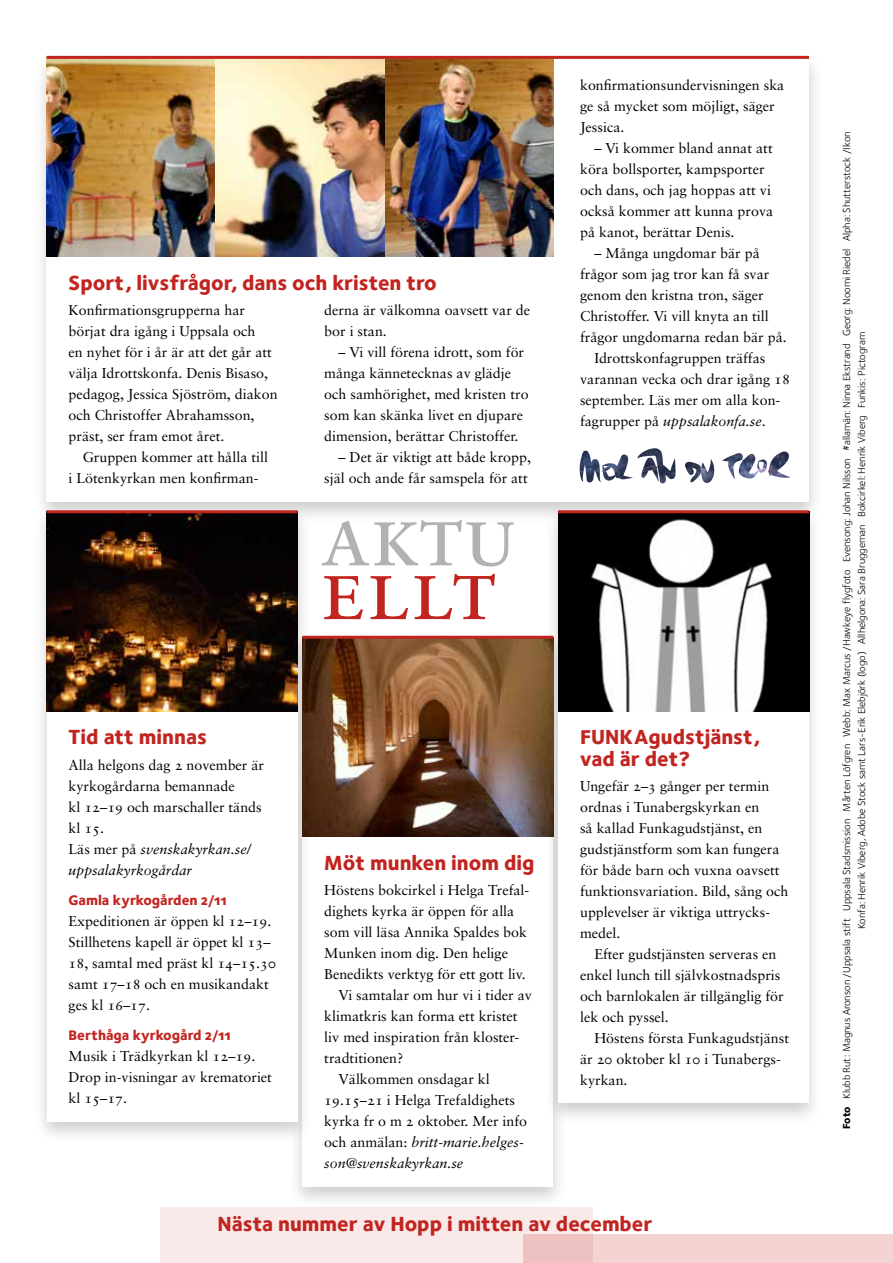
<style>
.page{position:relative;width:893px;height:1263px;background:#fff}
.page>*{position:absolute;margin:0;border:0;box-sizing:border-box;transform-origin:0 0}
.t1{font:88.05px "Sabon Roman SC";color:#b3b2b2}
.t2{font:88.05px "Sabon Roman SC";color:#c22420}
.t3{font:21px/21px "Foundry Sterling Extra Bold OSF";color:#c22420}
.t4{font:14.25px/21px "Sabon Roman Os F";color:#000}
.t5{font:14.25px/21px "Sabon Italic Os F";color:#000}
.t6{font:14.25px "Foundry Sterling Extra Bold OSF";color:#c22420}
.t7{font:10.5px/15px "Foundry Sterling Book OSF";color:#000;text-align:center}
.s1{font-family:"Sabon Roman Os F"}
.s2{font-family:"Foundry Sterling Extra Bld Expert"}
.s3{font-family:"Foundry Sterling Extra Bold OSF"}
</style>
<div class="page">
<div style="left:160px;top:1207px;width:432px;height:56px;background:#f9e9e9"></div>
<div style="left:523px;top:1234px;width:370px;height:29px;background:linear-gradient(to right,#f0c8c7,#f4d9d8)"></div>
<div style="left:288px;top:631px;width:279px;height:578px;background:#000;opacity:.2"></div>
<div style="left:302px;top:637px;width:251px;height:549px;background:#fff"></div>
<img style="left:311px;top:639px;width:233px;height:198px">
<hr style="left:302px;top:636px;width:251px;height:3px;background:#c22420">
<div style="left:32px;top:52px;width:791px;height:473px;background:#000;opacity:.2"></div>
<div style="left:47px;top:57px;width:762px;height:445px;background:#fff"></div>
<img style="left:47px;top:59px;width:506px;height:198px">
<hr style="left:47px;top:56px;width:762px;height:3px;background:#c22420">
<svg style="left:579px;top:450px;width:54px;height:33px"></svg>
<img style="left:637px;top:448px;width:39px;height:35px">
<svg style="left:685px;top:461px;width:16px;height:22px"></svg>
<img style="left:701px;top:459px;width:13px;height:24px">
<svg style="left:722px;top:453px;width:46px;height:26px"></svg>
<img style="left:768px;top:451px;width:23px;height:27px">
<div style="left:32px;top:506px;width:279px;height:638px;background:#000;opacity:.2"></div>
<div style="left:47px;top:512px;width:250px;height:609px;background:#fff"></div>
<img style="left:47px;top:513px;width:250px;height:198px">
<hr style="left:47px;top:510px;width:250px;height:3px;background:#c22420">
<div style="left:544px;top:506px;width:279px;height:619px;background:#000;opacity:.2"></div>
<div style="left:558px;top:512px;width:251px;height:591px;background:#fff"></div>
<img style="left:558px;top:513px;width:251px;height:198px">
<hr style="left:558px;top:510px;width:251px;height:3px;background:#c22420">
<h2 class="t3" style="left:69px;top:272px;width:370px">Sport, livsfrågor, dans och kristen tro</h2>
<p class="t4" style="left:69px;top:300px;width:211px">Konfirmationsgrupperna har börjat dra igång i Uppsala och<br>en nyhet för i år är att det går att välja Idrottskonfa. Denis Bisaso, pedagog, Jessica Sjöström, diakon och Christoffer Abrahamsson, präst, ser fram emot året.</p>
<p class="t4" style="left:69px;top:447px;width:201px;text-indent:14px">Gruppen kommer att hålla till i Lötenkyrkan men konfirman-</p>
<h2 class="t3" style="left:69px;top:726px;width:140px">Tid att minnas</h2>
<p class="t4" style="left:69px;top:754px;width:197px">Alla helgons dag 2 november är kyrkogårdarna bemannade<br>kl 12–19 och marschaller tänds kl 15.</p>
<p class="t5" style="left:69px;top:838px;width:184px"><span class="s1">Läs mer på</span> svenskakyrkan.se/ uppsalakyrkogårdar</p>
<p class="t6" style="left:69px;top:891px;width:160px">Gamla kyrkogården 2/11</p>
<p class="t4" style="left:69px;top:910px;width:209px">Expeditionen är öppen kl 12–19.<br>Stillhetens kapell är öppet kl 13–<br>18, samtal med präst kl 14–15.30 samt 17–18 och en musikandakt ges kl 16–17.</p>
<p class="t6" style="left:69px;top:1026px;width:164px">Berthåga kyrkogård 2/11</p>
<p class="t4" style="left:69px;top:1045px;width:205px">Musik i Trädkyrkan kl 12–19.<br>Drop in-visningar av krematoriet kl 15–17.</p>
<p class="t4" style="left:324px;top:300px;width:207px">derna är välkomna oavsett var de bor i stan.</p>
<p class="t4" style="left:324px;top:342px;width:206px;text-indent:14px">– Vi vill förena idrott, som för många kännetecknas av glädje och samhörighet, med kristen tro som kan skänka livet en djupare dimension, berättar Christoffer.</p>
<p class="t4" style="left:324px;top:447px;width:208px;text-align:right">– Det är viktigt att både kropp, själ och ande får samspela för att</p>
<h1 class="t1" style="left:321px;top:483px;width:197px">aktu</h1>
<h1 class="t2" style="left:321px;top:536px;width:177px">ellt</h1>
<h2 class="t3" style="left:324px;top:852px;width:212px">Möt munken inom dig</h2>
<p class="t4" style="left:324px;top:879px;width:206px">Höstens bokcirkel i Helga Trefal-</p>
<p class="t4" style="left:324px;top:900px;width:192px">dighets kyrka är öppen för alla</p>
<p class="t4" style="left:324px;top:921px;width:204px">som vill läsa Annika Spaldes bok</p>
<p class="t4" style="left:324px;top:942px;width:185px">Munken inom dig. Den helige</p>
<p class="t4" style="left:324px;top:964px;width:203px">Benedikts verktyg för ett gott liv.</p>
<p class="t4" style="left:339px;top:985px;width:195px">Vi samtalar om hur vi i tider av</p>
<p class="t4" style="left:324px;top:1006px;width:195px">klimatkris kan forma ett kristet</p>
<p class="t4" style="left:324px;top:1027px;width:196px">liv med inspiration från kloster-</p>
<p class="t4" style="left:324px;top:1048px;width:81px">tradtitionen?</p>
<p class="t4" style="left:339px;top:1069px;width:153px">Välkommen onsdagar kl</p>
<p class="t4" style="left:324px;top:1090px;width:192px">19.15–21 i Helga Trefaldighets</p>
<p class="t4" style="left:324px;top:1111px;width:204px">kyrka fr o m 2 oktober. Mer info</p>
<p class="t5" style="left:324px;top:1132px;width:201px"><span class="s1">och anmälan:</span> britt-marie.helges&shy;son@svenskakyrkan.se</p>
<p class="t4" style="left:580px;top:74px;width:206px">konfirmationsundervisningen ska ge så mycket som möjligt, säger<br>Jessica.</p>
<p class="t4" style="left:580px;top:137px;width:195px;text-indent:14px">– Vi kommer bland annat att köra bollsporter, kampsporter och dans, och jag hoppas att vi också kommer att kunna prova på kanot, berättar Denis.</p>
<p class="t4" style="left:594px;top:242px;width:167px">– Många ungdomar bär på</p>
<p class="t4" style="left:580px;top:263px;width:191px">frågor som jag tror kan få svar</p>
<p class="t4" style="left:580px;top:284px;width:185px">genom den kristna tron, säger</p>
<p class="t4" style="left:580px;top:305px;width:190px">Christoffer. Vi vill knyta an till</p>
<p class="t4" style="left:580px;top:326px;width:208px">frågor ungdomarna redan bär på.</p>
<p class="t4" style="left:594px;top:347px;width:173px">Idrottskonfagruppen träffas</p>
<p class="t4" style="left:580px;top:368px;width:211px">varannan vecka och drar igång 18</p>
<p class="t4" style="left:580px;top:389px;width:202px">september. Läs mer om alla kon-</p>
<p class="t5" style="left:580px;top:410px;width:187px"><span class="s1">fagrupper på</span> uppsalakonfa.se<span class="s1">.</span></p>
<h2 class="t3" style="left:580px;top:726px;width:181px"><span class="s2">FUNKA</span>gudstjänst, vad är det?</h2>
<p class="t4" style="left:580px;top:775px;width:210px">Ungefär 2–3 gånger per termin ordnas i Tunabergskyrkan en<br>så kallad Funkagudstjänst, en gudstjänstform som kan fungera för både barn och vuxna oavsett funktionsvariation. Bild, sång och upplevelser är viktiga uttrycks&shy;medel.</p>
<p class="t4" style="left:580px;top:943px;width:205px;text-indent:14px">Efter gudstjänsten serveras en enkel lunch till självkostnadspris och barnlokalen är tillgänglig för lek och pyssel.</p>
<p class="t4" style="left:580px;top:1027px;width:211px;text-indent:14px">Höstens första Funkagudstjänst är 20 oktober kl 10 i Tunabergs&shy;kyrkan.</p>
<h2 class="t3" style="left:218px;top:1213px;width:436px">Nästa nummer av Hopp i mitten av december</h2>
<p class="t7" style="left:839px;top:1129px;width:999px;rotate:-90deg"><span class="s3">Foto</span> Klubb Rut: Magnus Aronson /Uppsala stift Uppsala Stadsmission Mårten Löfgren Webb: Max Marcus /Hawkeye flygfoto Evensong: Johan Nilsson #allamän: Ninna Ekstrand Georg: Noomi Riedel Alpha: Shutterstock /Ikon<br>Konfa: Henrik Viberg, Adobe Stock samt Lars-Erik Elebjörk (logo) Allhelgona: Sara Bruggeman Bokcirkel: Henrik Viberg Funkis: Pictogram</p>
</div>
